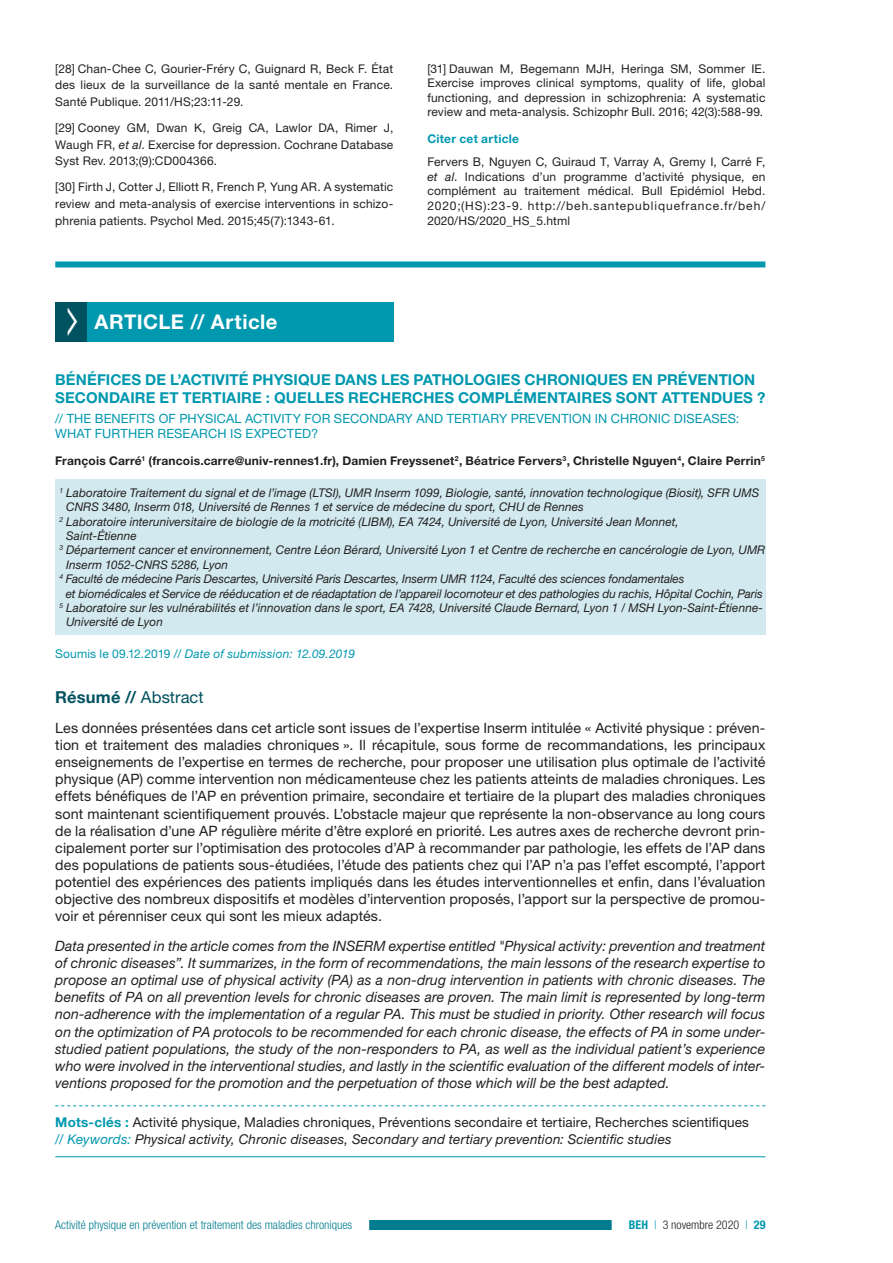
<style>
.page{position:relative;width:893px;height:1263px;background:#fff}
.page>*{position:absolute;margin:0;border:0;box-sizing:border-box;transform-origin:0 0}
.t1{font:700 20.25px "Helvetica Neue LT Std";letter-spacing:.025em;color:#fff}
.t2{font:700 16.5px "Helvetica Neue LT Std";letter-spacing:.01em;color:#005260}
.t3{font:700 15px/18px "Helvetica Neue LT Std";letter-spacing:.005em;color:#0098af}
.t4{font:14.25px/17.1px "Helvetica Neue LT Std";letter-spacing:.005em;color:#231f20;text-align:justify}
.t5{font:italic 14.25px/17.1px "Helvetica Neue LT Std";letter-spacing:.005em;color:#231f20;text-align:justify}
.t6{font:13.5px/16.2px "Helvetica Neue LT Std";letter-spacing:.01em;color:#231f20}
.t7{font:12.75px/15.3px "Helvetica Neue LT Std";letter-spacing:.01em;color:#0098af}
.t8{font:12px/14.5px "Helvetica Neue LT Std";letter-spacing:.015em;color:#231f20;text-align:justify}
.t9{font:italic 12px "Helvetica Neue LT Std";color:#231f20}
.t10{font:700 12px "Helvetica Neue LT Std";letter-spacing:.015em;color:#231f20}
.t11{font:300 condensed 12px "Helvetica Neue LT Std";color:#007c8f}
.t12{font:italic 12px "Helvetica Neue LT Std";letter-spacing:.015em;color:#0098af}
.t13{font:300 condensed 12px "Helvetica Neue LT Std";color:#231f20}
.t14{font:700 12px "Helvetica Neue LT Std";letter-spacing:.025em;color:#0098af}
.s1{font-style:italic}
.s2{font-style:normal}
.s3{font-weight:400}
.s4{font-weight:700;color:#0098af}
.s5{font-style:italic;color:#0098af}
.s6{color:#0098af}
</style>
<div class="page">
<div style="left:55px;top:1220px;width:596px;height:10px;background:#007c8f"></div>
<div style="left:38px;top:1218px;width:331px;height:13px;background:#fff"></div>
<div style="left:612px;top:1219px;width:171px;height:12px;background:#fff"></div>
<div style="left:87px;top:302px;width:306px;height:39px;background:#0098af"></div>
<div style="left:55px;top:480px;width:710px;height:155px;background:#d2eaef"></div>
<div style="left:55px;top:261px;width:710px;height:6px;background:#0098af"></div>
<svg style="left:55px;top:1105px;width:710px;height:1px"></svg>
<hr style="left:55px;top:1156px;width:710px;height:1px;background:#0098af">
<div style="left:55px;top:302px;width:32px;height:39px;background:#005260"></div>
<p class="t8" style="left:55px;top:60px;width:340px;line-height:16.8px">[28] Chan-Chee C, Gourier-Fréry C, Guignard R, Beck F. État des lieux de la surveillance de la santé mentale en France.<br>Santé Publique. 2011/HS;23:11-29.</p>
<p class="t8" style="left:55px;top:119px;width:340px;line-height:16.8px">[29] Cooney GM, Dwan K, Greig CA, Lawlor DA, Rimer J, Waugh FR, <span class="s1">et al</span>. Exercise for depression. Cochrane Database Syst Rev. 2013;(9):CD004366.</p>
<p class="t8" style="left:55px;top:178px;width:340px;line-height:16.8px">[30] Firth J, Cotter J, Elliott R, French P, Yung AR. A systematic review and meta-analysis of exercise interventions in schizo&shy;phrenia patients. Psychol Med. 2015;45(7):1343-61.</p>
<p class="t8" style="left:427px;top:61px;width:340px">[31] Dauwan M, Begemann MJH, Heringa SM, Sommer IE.<br>Exercise improves clinical symptoms, quality of life, global functioning, and depression in schizophrenia: A systematic review and meta-analysis. Schizophr Bull. 2016; 42(3):588-99.</p>
<p class="t14" style="left:427px;top:132px;width:93px">Citer cet article</p>
<p class="t8" style="left:427px;top:155px;width:340px">Fervers B, Nguyen C, Guiraud T, Varray A, Gremy I, Carré F, <span class="s1">et al</span>. Indications d’un programme d’activité physique, en complément au traitement médical. Bull Epidémiol Hebd.<br>2020;(HS):23-9. http://beh.santepubliquefrance.fr/beh/ 2020/HS/2020_HS_5.html</p>
<h1 class="t1" style="left:95px;top:309px;width:184px">ARTICLE // Article</h1>
<p class="t3" style="left:55px;top:371px;width:712px">BÉNÉFICES DE L’ACTIVITÉ PHYSIQUE DANS LES PATHOLOGIES CHRONIQUES EN PRÉVENTION<br>SECONDAIRE ET TERTIAIRE : QUELLES RECHERCHES COMPLÉMENTAIRES SONT ATTENDUES ?</p>
<p class="t7" style="left:55px;top:411px;width:686px">// THE BENEFITS OF PHYSICAL ACTIVITY FOR SECONDARY AND TERTIARY PREVENTION IN CHRONIC DISEASES:<br>WHAT FURTHER RESEARCH IS EXPECTED?</p>
<p class="t10" style="left:55px;top:454px;width:711px">François Carré<sup>1</sup> (francois.carre@univ-rennes1.fr), Damien Freyssenet<sup>2</sup>, Béatrice Fervers<sup>3</sup>, Christelle Nguyen<sup>4</sup>, Claire Perrin<sup>5</sup></p>
<p class="t9" style="left:60px;top:485px;width:701px"><sup>1</sup> Laboratoire Traitement du signal et de l’image (LTSI), UMR Inserm 1099, Biologie, santé, innovation technologique (Biosit), SFR UMS</p>
<p class="t9" style="left:66px;top:500px;width:519px">CNRS 3480, Inserm 018, Université de Rennes 1 et service de médecine du sport, CHU de Rennes</p>
<p class="t9" style="left:60px;top:514px;width:621px"><sup>2</sup> Laboratoire interuniversitaire de biologie de la motricité (LIBM), EA 7424, Université de Lyon, Université Jean Monnet,</p>
<p class="t9" style="left:66px;top:529px;width:72px">Saint-Étienne</p>
<p class="t9" style="left:60px;top:543px;width:707px"><sup>3</sup> Département cancer et environnement, Centre Léon Bérard, Université Lyon 1 et Centre de recherche en cancérologie de Lyon, UMR</p>
<p class="t9" style="left:66px;top:557px;width:164px">Inserm 1052-CNRS 5286, Lyon</p>
<p class="t9" style="left:60px;top:572px;width:626px"><sup>4</sup> Faculté de médecine Paris Descartes, Université Paris Descartes, Inserm UMR 1124, Faculté des sciences fondamentales</p>
<p class="t9" style="left:66px;top:586px;width:699px">et biomédicales et Service de rééducation et de réadaptation de l’appareil locomoteur et des pathologies du rachis, Hôpital Cochin, Paris</p>
<p class="t9" style="left:60px;top:601px;width:705px"><sup>5</sup> Laboratoire sur les vulnérabilités et l’innovation dans le sport, EA 7428, Université Claude Bernard, Lyon 1 / MSH Lyon-Saint-Étienne-</p>
<p class="t9" style="left:66px;top:615px;width:98px">Université de Lyon</p>
<p class="t12" style="left:55px;top:646px;width:301px"><span class="s2">Soumis le 09.12.2019 //</span> Date of submission: 12.09.2019</p>
<p class="t2" style="left:55px;top:687px;width:150px">Résumé // <span class="s3">Abstract</span></p>
<p class="t4" style="left:55px;top:719px;width:712px">Les données présentées dans cet article sont issues de l’expertise Inserm intitulée « Activité physique : préven&shy;tion et traitement des maladies chroniques ». Il récapitule, sous forme de recommandations, les principaux enseignements de l’expertise en termes de recherche, pour proposer une utilisation plus optimale de l’activité physique (AP) comme intervention non médicamenteuse chez les patients atteints de maladies chroniques. Les effets bénéfiques de l’AP en prévention primaire, secondaire et tertiaire de la plupart des maladies chroniques sont maintenant scientifiquement prouvés. L’obstacle majeur que représente la non-observance au long cours de la réalisation d’une AP régulière mérite d’être exploré en priorité. Les autres axes de recherche devront prin&shy;cipalement porter sur l’optimisation des protocoles d’AP à recommander par pathologie, les effets de l’AP dans des populations de patients sous-étudiées, l’étude des patients chez qui l’AP n’a pas l’effet escompté, l’apport potentiel des expériences des patients impliqués dans les études interventionnelles et enfin, dans l’évaluation objective des nombreux dispositifs et modèles d’intervention proposés, l’apport sur la perspective de promou&shy;voir et pérenniser ceux qui sont les mieux adaptés.</p>
<p class="t5" style="left:55px;top:937px;width:712px">Data presented in the article comes from the INSERM expertise entitled "Physical activity: prevention and treatment of chronic diseases”. It summarizes, in the form of recommendations, the main lessons of the research expertise to propose an optimal use of physical activity (PA) as a non-drug intervention in patients with chronic diseases. The benefits of PA on all prevention levels for chronic diseases are proven. The main limit is represented by long-term non-adherence with the implementation of a regular PA. This must be studied in priority. Other research will focus on the optimization of PA protocols to be recommended for each chronic disease, the effects of PA in some under&shy;studied patient populations, the study of the non-responders to PA, as well as the individual patient’s experience who were involved in the interventional studies, and lastly in the scientific evaluation of the different models of inter&shy;ventions proposed for the promotion and the perpetuation of those which will be the best adapted.</p>
<p class="t6" style="left:55px;top:1114px;width:695px"><span class="s4">Mots-clés :</span> Activité physique, Maladies chroniques, Préventions secondaire et tertiaire, Recherches scientifiques <span class="s5">// Keywords:</span> <span class="s1">Physical activity, Chronic diseases, Secondary and tertiary prevention: Scientific studies</span></p>
<p class="t11" style="left:55px;top:1218px;width:298px">Activité physique en prévention et traitement des maladies chroniques</p>
<p class="t13" style="left:629px;top:1218px;width:138px"><span class="s4">BEH</span> <span class="s6">|</span> 3 novembre 2020 <span class="s6">|</span> <span class="s4">29</span></p>
</div>
